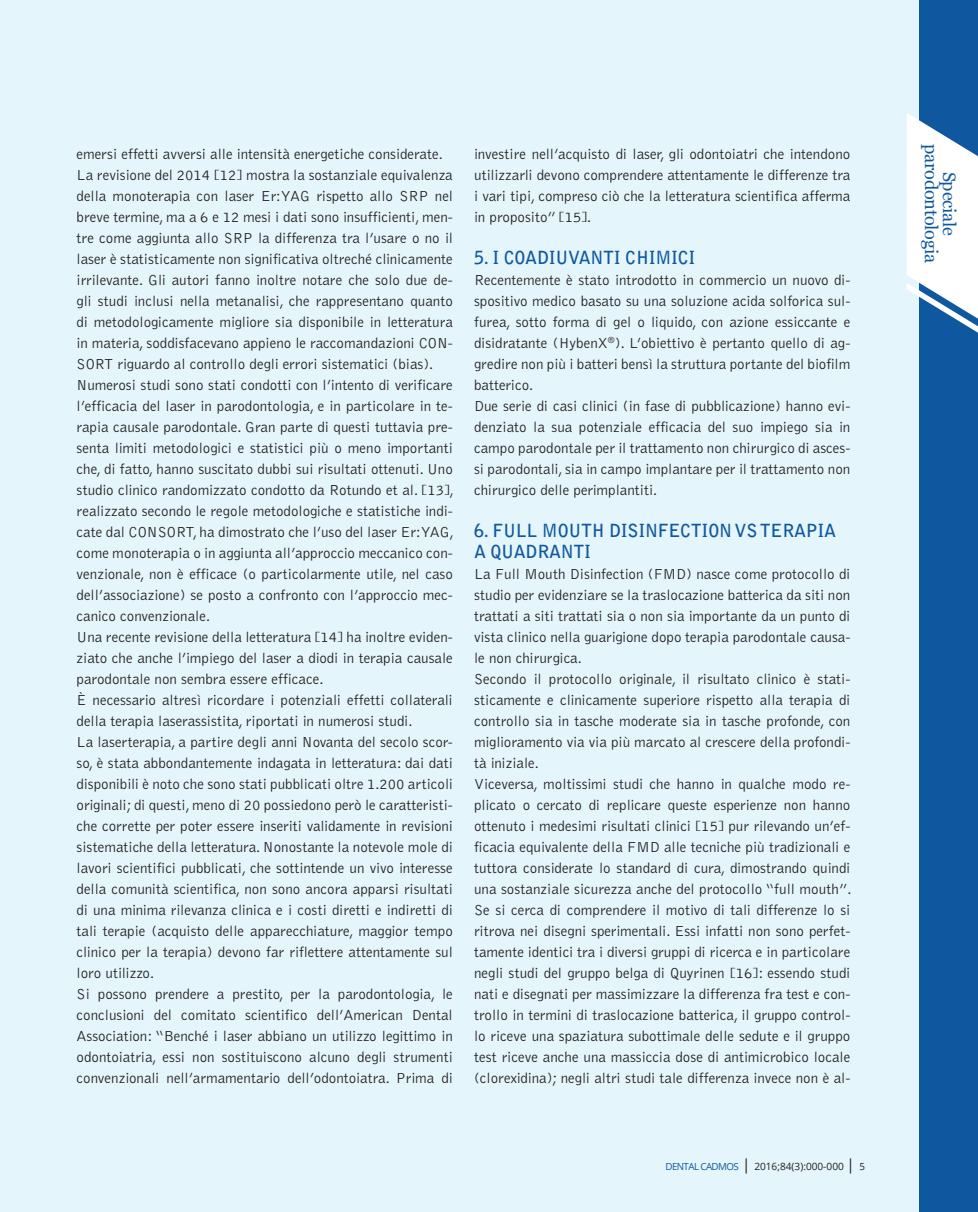
<style>
.page{position:relative;width:978px;height:1212px;background:#e4f5fb}
.page>*{position:absolute;margin:0;border:0;box-sizing:border-box;transform-origin:0 0}
.t1{font:700 18px/21px "Bell Gothic Std";letter-spacing:-.015em;color:#0f589f}
.t2{font:18px/18px "Georgia";letter-spacing:-.01em;color:#0f589f;text-align:center}
.t3{font:300 15px/21px "Bell Gothic Std";color:#231f20}
.t4{font:10.05px "Open Sans";color:#231f20}
.s1{font-size:9.75px;color:#0f589f}
.s2{font-size:15.15px}
.s3{font-size:9.75px}
</style>
<div class="page">
<div style="left:919px;top:0;width:59px;height:1212px;background:#0f589f"></div>
<svg style="left:907px;top:113px;width:71px;height:220px"></svg>
<p class="t3" style="left:77px;top:144px;width:379px">emersi effetti avversi alle intensità energetiche considerate.<br>La revisione del 2014 [12] mostra la sostanziale equivalenza della monoterapia con laser Er:YAG rispetto allo SRP nel breve termine, ma a 6 e 12 mesi i dati sono insufficienti, men&shy;tre come aggiunta allo SRP la differenza tra l’usare o no il laser è statisticamente non significativa oltreché clinicamente irrilevante. Gli autori fanno inoltre notare che solo due de&shy;gli studi inclusi nella metanalisi, che rappresentano quanto di metodologicamente migliore sia disponibile in letteratura in materia, soddisfacevano appieno le raccomandazioni CON-SORT riguardo al controllo degli errori sistematici (bias).<br>Numerosi studi sono stati condotti con l’intento di verificare l’efficacia del laser in parodontologia, e in particolare in te&shy;rapia causale parodontale. Gran parte di questi tuttavia pre&shy;senta limiti metodologici e statistici più o meno importanti che, di fatto, hanno suscitato dubbi sui risultati ottenuti. Uno studio clinico randomizzato condotto da Rotundo et al. [13], realizzato secondo le regole metodologiche e statistiche indi&shy;cate dal CONSORT, ha dimostrato che l’uso del laser Er:YAG, come monoterapia o in aggiunta all’approccio meccanico con&shy;venzionale, non è efficace (o particolarmente utile, nel caso dell’associazione) se posto a confronto con l’approccio mec&shy;canico convenzionale.<br>Una recente revisione della letteratura [14] ha inoltre eviden&shy;ziato che anche l’impiego del laser a diodi in terapia causale parodontale non sembra essere efficace.<br>È necessario altresì ricordare i potenziali effetti collaterali della terapia laserassistita, riportati in numerosi studi.<br>La laserterapia, a partire degli anni Novanta del secolo scor&shy;so, è stata abbondantemente indagata in letteratura: dai dati disponibili è noto che sono stati pubblicati oltre 1.200 articoli originali; di questi, meno di 20 possiedono però le caratteristi&shy;che corrette per poter essere inseriti validamente in revisioni sistematiche della letteratura. Nonostante la notevole mole di lavori scientifici pubblicati, che sottintende un vivo interesse della comunità scientifica, non sono ancora apparsi risultati di una minima rilevanza clinica e i costi diretti e indiretti di tali terapie (acquisto delle apparecchiature, maggior tempo clinico per la terapia) devono far riflettere attentamente sul loro utilizzo.<br>Si possono prendere a prestito, per la parodontologia, le conclusioni del comitato scientifico dell’American Dental Association: “Benché i laser abbiano un utilizzo legittimo in odontoiatria, essi non sostituiscono alcuno degli strumenti convenzionali nell’armamentario dell’odontoiatra. Prima di</p>
<p class="t3" style="left:474px;top:144px;width:378px;text-align:justify">investire nell’acquisto di laser, gli odontoiatri che intendono utilizzarli devono comprendere attentamente le differenze tra i vari tipi, compreso ciò che la letteratura scientifica afferma in proposito” [15].</p>
<p class="t1" style="left:474px;top:247px;width:223px">5. I COADIUVANTI CHIMICI</p>
<p class="t3" style="left:474px;top:270px;width:378px">Recentemente è stato introdotto in commercio un nuovo di&shy;spositivo medico basato su una soluzione acida solforica sul&shy;furea, sotto forma di gel o liquido, con azione essiccante e disidratante (HybenX<sup>®</sup>). L’obiettivo è pertanto quello di ag&shy;gredire non più i batteri bensì la struttura portante del biofilm batterico.<br>Due serie di casi clinici (in fase di pubblicazione) hanno evi&shy;denziato la sua potenziale efficacia del suo impiego sia in campo parodontale per il trattamento non chirurgico di asces&shy;si parodontali, sia in campo implantare per il trattamento non chirurgico delle perimplantiti.</p>
<p class="t1" style="left:474px;top:520px;width:364px">6. FULL MOUTH DISINFECTION VS TERAPIA<br>A QUADRANTI</p>
<p class="t3" style="left:474px;top:564px;width:379px">La Full Mouth Disinfection (FMD) nasce come protocollo di studio per evidenziare se la traslocazione batterica da siti non trattati a siti trattati sia o non sia importante da un punto di vista clinico nella guarigione dopo terapia parodontale causa&shy;le non chirurgica.<br>Secondo il protocollo originale, il risultato clinico è stati&shy;sticamente e clinicamente superiore rispetto alla terapia di controllo sia in tasche moderate sia in tasche profonde, con miglioramento via via più marcato al crescere della profondi&shy;tà iniziale.<br>Viceversa, moltissimi studi che hanno in qualche modo re&shy;plicato o cercato di replicare queste esperienze non hanno ottenuto i medesimi risultati clinici [15] pur rilevando un’ef&shy;ficacia equivalente della FMD alle tecniche più tradizionali e tuttora considerate lo standard di cura, dimostrando quindi una sostanziale sicurezza anche del protocollo “full mouth”.<br>Se si cerca di comprendere il motivo di tali differenze lo si ritrova nei disegni sperimentali. Essi infatti non sono perfet&shy;tamente identici tra i diversi gruppi di ricerca e in particolare negli studi del gruppo belga di Quyrinen [16]: essendo studi nati e disegnati per massimizzare la differenza fra test e con&shy;trollo in termini di traslocazione batterica, il gruppo control&shy;lo riceve una spaziatura subottimale delle sedute e il gruppo test riceve anche una massiccia dose di antimicrobico locale (clorexidina); negli altri studi tale differenza invece non è al-</p>
<p class="t4" style="left:666px;top:1159px;width:201px"><span class="s1">DENTAL CADMOS</span> <span class="s2">|</span> 2016;84(3):000-000 <span class="s2">|</span> <span class="s3">5</span></p>
<p class="t2" style="left:958px;top:144px;width:121px;rotate:90deg">Speciale parodontologia</p>
</div>
